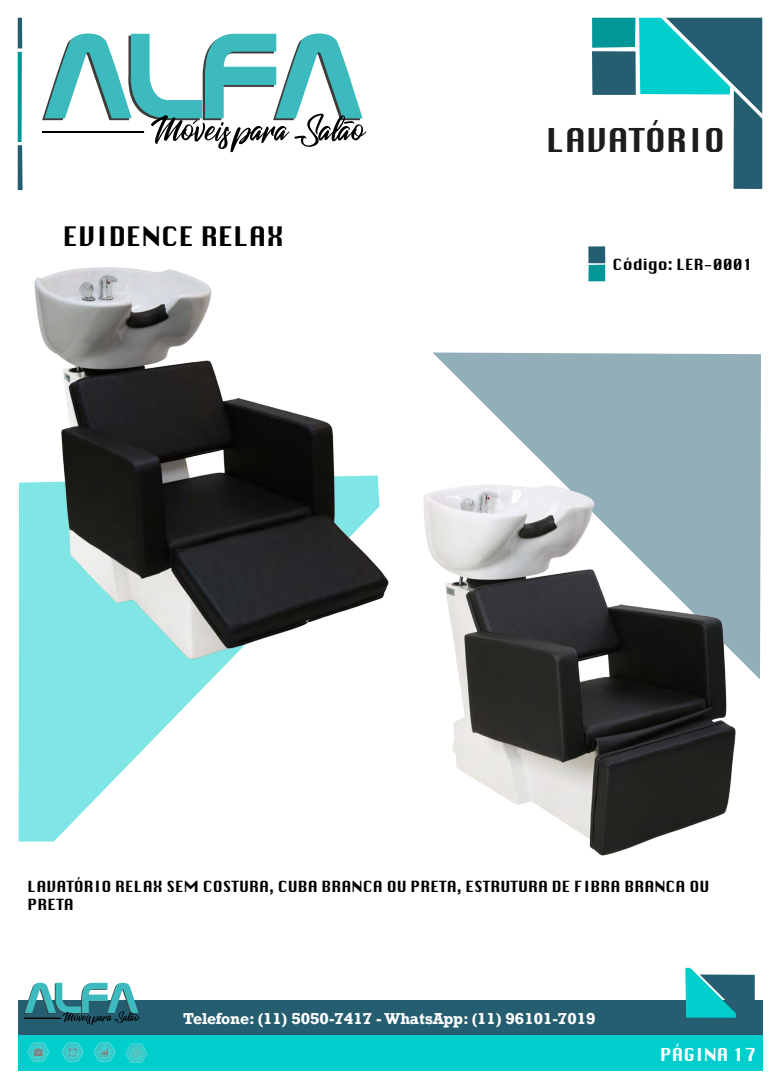
<style>
.page{position:relative;width:780px;height:1088px;background:#fff}
.page>*{position:absolute;margin:0;border:0;box-sizing:border-box;transform-origin:0 0}
.t1{font:32px "Silom";color:#1d1d1b}
.t2{font:26.25px "Silom";color:#000}
.t3{font:17.38px "Silom";color:#fff}
.t4{font:15px/18px "Silom";color:#000}
.t5{font:700 14.88px "Rockwell";color:#fff}
</style>
<div class="page">
<svg style="left:18px;top:145px;width:5px;height:45px"></svg>
<svg style="left:18px;top:52px;width:4px;height:90px"></svg>
<hr style="left:18px;top:18px;width:4px;height:30px;background:#255e71">
<svg style="left:592px;top:18px;width:170px;height:171px"></svg>
<div style="left:18px;top:1000px;width:744px;height:70px;background:#255e71"></div>
<div style="left:18px;top:1035px;width:744px;height:35px;background:#00cecc"></div>
<svg style="left:27px;top:1042px;width:22px;height:20px"></svg>
<svg style="left:62px;top:1042px;width:21px;height:20px"></svg>
<svg style="left:94px;top:1042px;width:21px;height:20px"></svg>
<svg style="left:126px;top:1043px;width:21px;height:20px"></svg>
<svg style="left:42px;top:33px;width:324px;height:119px"></svg>
<svg style="left:24px;top:983px;width:116px;height:42px"></svg>
<svg style="left:432px;top:352px;width:329px;height:327px;fill:#92aeb8"></svg>
<svg style="left:19px;top:482px;width:212px;height:359px;fill:#80e6e5"></svg>
<svg style="left:685px;top:968px;width:69px;height:50px"></svg>
<div style="left:588px;top:246px;width:17px;height:17px;background:#255e71"></div>
<div style="left:588px;top:265px;width:17px;height:16px;background:#019798"></div>
<img style="left:423px;top:484px;width:313px;height:372px">
<img style="left:34px;top:268px;width:354px;height:391px">
<h2 class="t2" style="left:63px;top:222px;width:222px">EVIDENCE RELAX</h2>
<h1 class="t1" style="left:546px;top:122px;width:180px">LAVATÓRIO</h1>
<p class="t4" style="left:612px;top:255px;width:142px">Código: LER-0001</p>
<p class="t4" style="left:28px;top:877px;width:683px">LAVATÓRIO RELAX SEM COSTURA, CUBA BRANCA OU PRETA, ESTRUTURA DE FIBRA BRANCA OU<br>PRETA</p>
<p class="t5" style="left:183px;top:1008px;width:414px">Telefone: (11) 5050-7417 - WhatsApp: (11) 96101-7019</p>
<p class="t3" style="left:660px;top:1045px;width:97px">PÁGINA 17</p>
</div>
